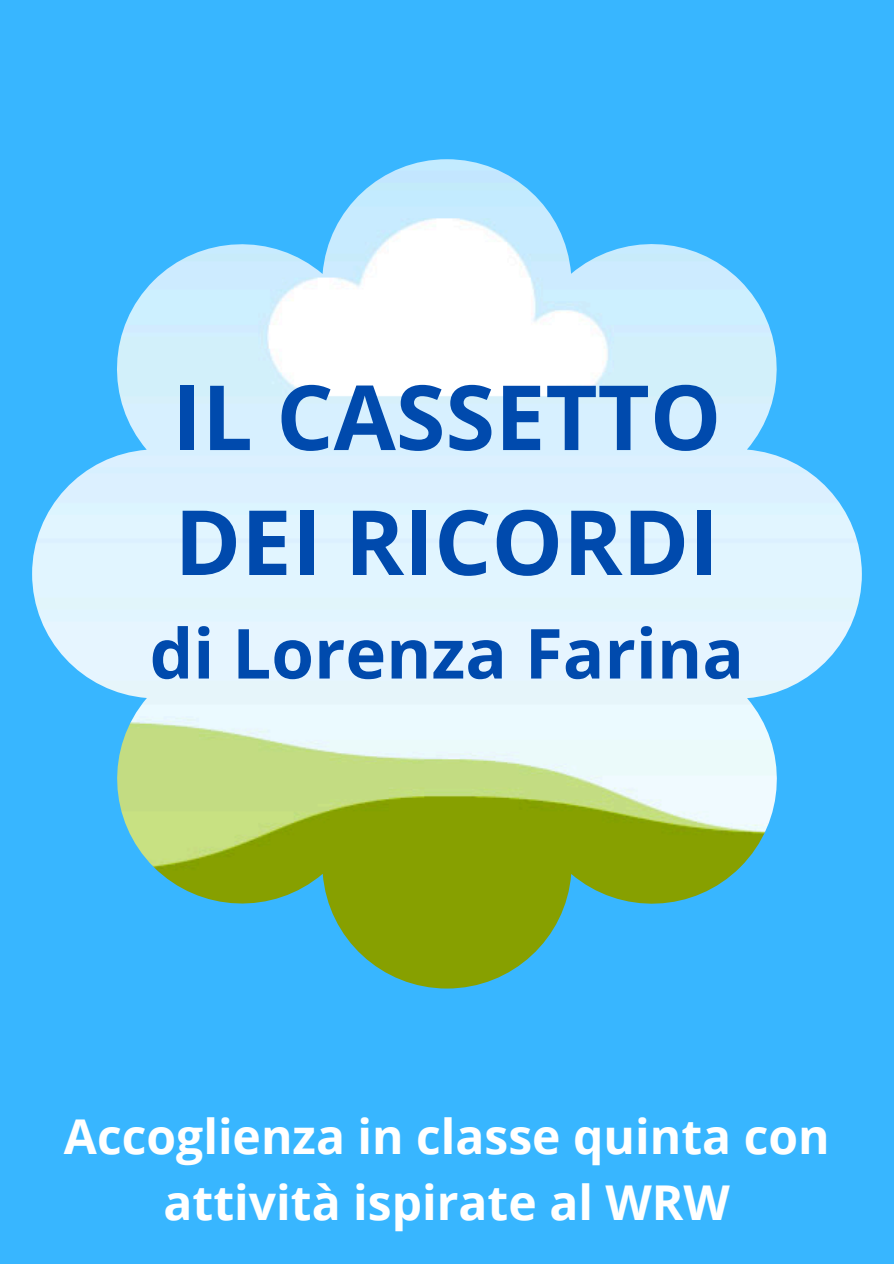
<style>
.page{position:relative;width:894px;height:1264px;background:#fff}
.page>*{position:absolute;margin:0;border:0;box-sizing:border-box;transform-origin:0 0}
.t1{font:700 90px/124.8px "Open Sans";color:#004aad}
.t2{font:700 69px "Open Sans";color:#004aad}
.t3{font:700 48px/66.3px "Open Sans";color:#fff;text-align:center}
</style>
<div class="page">
<div style="left:0;top:0;width:893px;height:1263px;background:#38b6ff"></div>
<img style="left:32px;top:159px;width:829px;height:829px">
<h1 class="t1" style="left:172px;top:353px;width:550px">IL CASSETTO<br>DEI RICORDI</h1>
<h1 class="t2" style="left:149px;top:605px;width:595px">di Lorenza Farina</h1>
<p class="t3" style="left:64px;top:1101px;width:767px">Accoglienza in classe quinta con attività ispirate al WRW</p>
</div>
